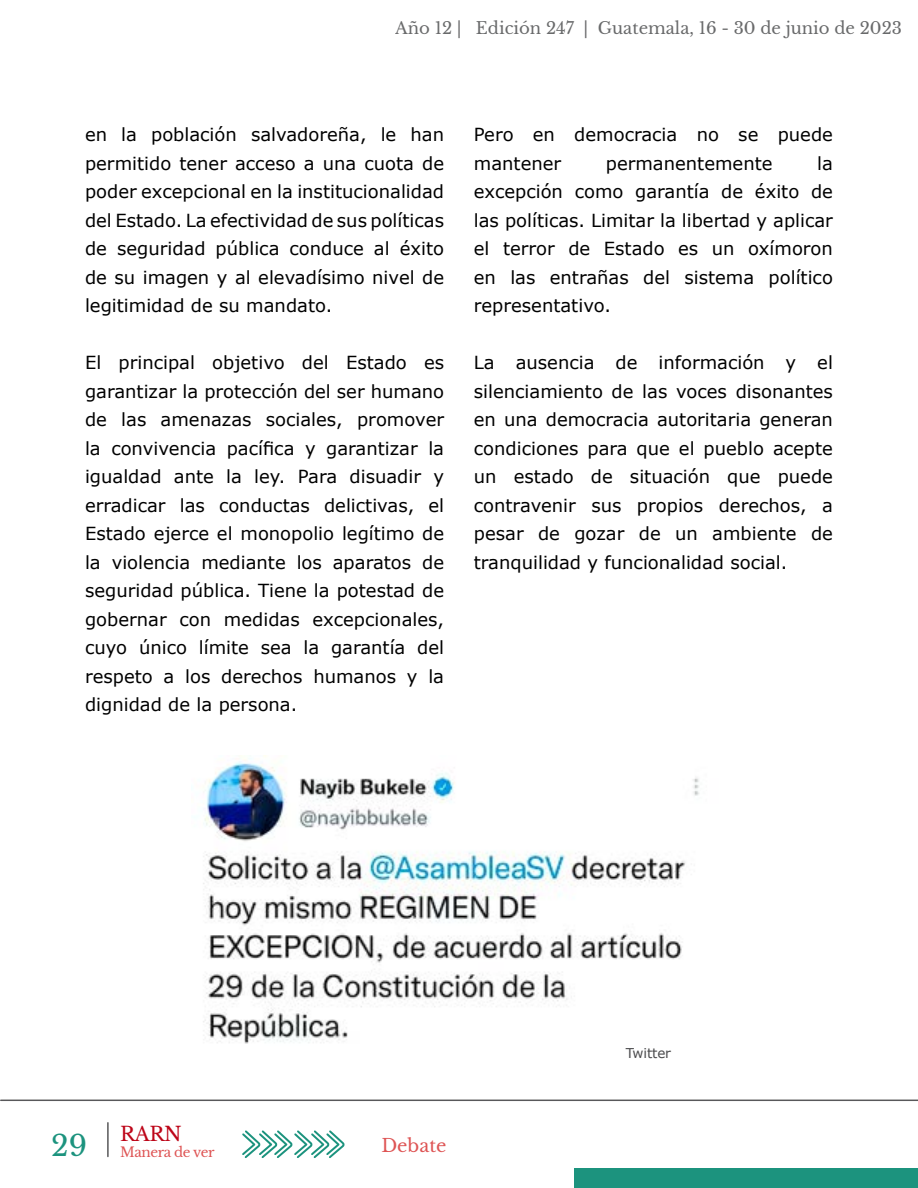
<style>
.page{position:relative;width:918px;height:1188px;background:#fff}
.page>*{position:absolute;margin:0;border:0;box-sizing:border-box;transform-origin:0 0}
.t1{font:28.5px "Libre Baskerville";color:#1c937e}
.t2{font:19.5px "Libre Baskerville";color:#bd0518}
.t3{font:18px/28.5px "Verdana";color:#000;text-align:justify}
.t4{font:18px "Libre Baskerville";color:#de5454}
.t5{font:16.5px "Libre Baskerville";color:#696a6b}
.t6{font:13.5px "Libre Baskerville";letter-spacing:-.03em;color:#de5454}
.t7{font:13.5px "Verdana";letter-spacing:-.01em;color:#4b4b4d}
</style>
<div class="page">
<div style="left:574px;top:1168px;width:344px;height:20px;background:#1c937e"></div>
<svg style="left:242px;top:1130px;width:103px;height:28px"></svg>
<hr style="left:1px;top:1100px;width:917px;height:1px;background:#58585a">
<hr style="left:107px;top:1123px;width:2px;height:34px;background:#58585a">
<img style="left:203px;top:755px;width:497px;height:289px">
<p class="t5" style="left:395px;top:18px;width:508px">Año 12 | Edición 247 | Guatemala, 16 - 30 de junio de 2023</p>
<p class="t3" style="left:85px;top:120px;width:361px">en la población salvadoreña, le han permitido tener acceso a una cuota de poder excepcional en la institucionalidad del Estado. La efectividad de sus políticas de seguridad pública conduce al éxito de su imagen y al elevadísimo nivel de legitimidad de su mandato.</p>
<p class="t3" style="left:85px;top:348px;width:361px">El principal objetivo del Estado es garantizar la protección del ser humano de las amenazas sociales, promover la convivencia pacífica y garantizar la igualdad ante la ley. Para disuadir y erradicar las conductas delictivas, el Estado ejerce el monopolio legítimo de la violencia mediante los aparatos de seguridad pública. Tiene la potestad de gobernar con medidas excepcionales, cuyo único límite sea la garantía del respeto a los derechos humanos y la dignidad de la persona.</p>
<p class="t3" style="left:474px;top:120px;width:361px">Pero en democracia no se puede mantener</p>
<p class="t3" style="left:474px;top:149px;width:361px;text-indent:343px">la excepción como garantía de éxito de las políticas. Limitar la libertad y aplicar el terror de Estado es un oxímoron en las entrañas del sistema político representativo.</p>
<p class="t3" style="left:474px;top:348px;width:361px">La ausencia de información y el silenciamiento de las voces disonantes en una democracia autoritaria generan condiciones para que el pueblo acepte un estado de situación que puede contravenir sus propios derechos, a pesar de gozar de un ambiente de tranquilidad y funcionalidad social.</p>
<p class="t3" style="left:606px;top:149px;width:168px">permanentemente</p>
<p class="t2" style="left:120px;top:1122px;width:63px">RARN</p>
<h1 class="t1" style="left:51px;top:1128px;width:37px">29</h1>
<p class="t4" style="left:381px;top:1134px;width:67px">Debate</p>
<p class="t6" style="left:120px;top:1144px;width:96px">Manera de ver</p>
<p class="t7" style="left:626px;top:1044px;width:47px">Twitter</p>
</div>
